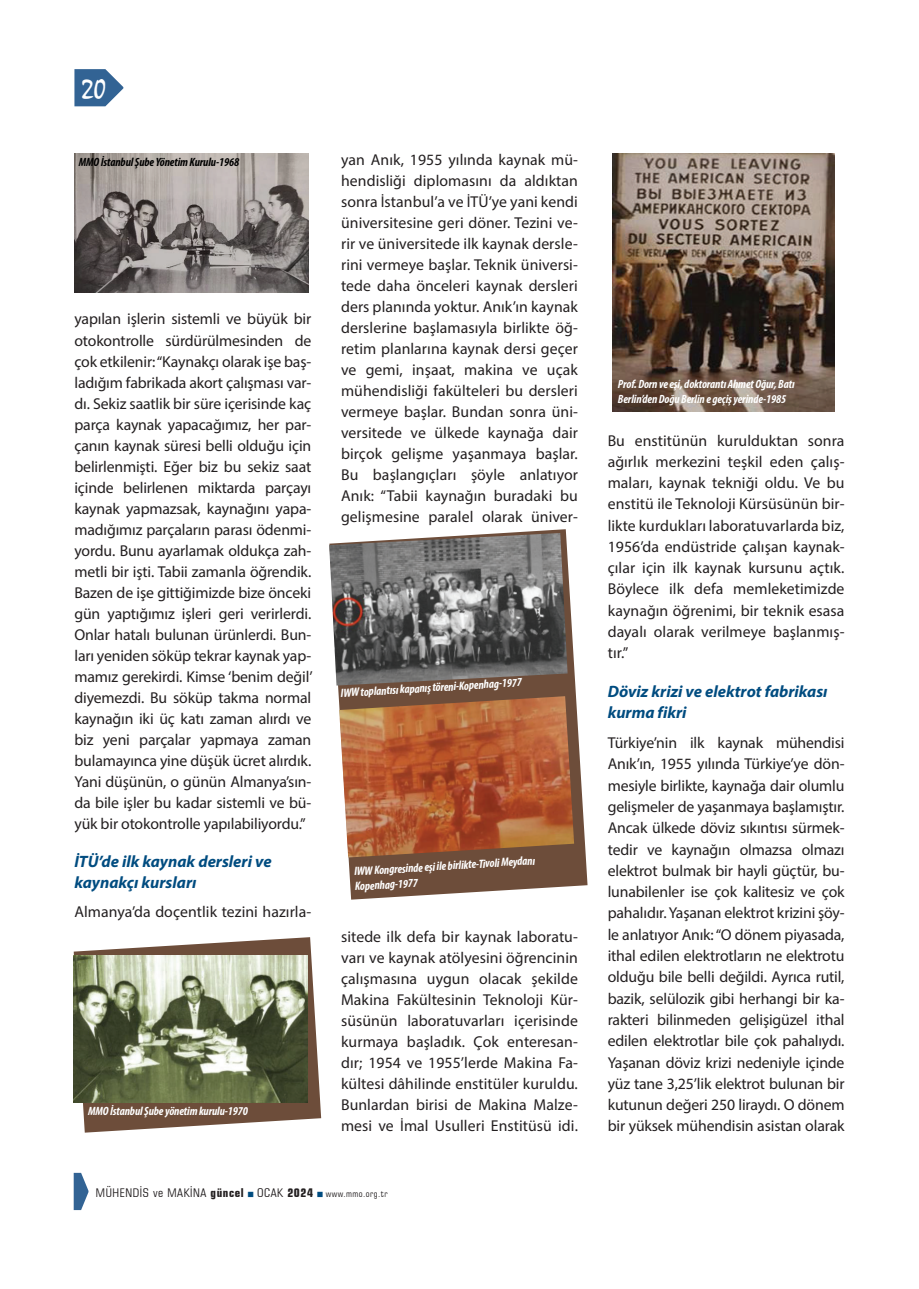
<style>
.page{position:relative;width:919px;height:1289px;background:#fff}
.page>*{position:absolute;margin:0;border:0;box-sizing:border-box;transform-origin:0 0}
.t1{font:27px "TR Mystical Plain";color:#fff}
.t2{font:italic 700 16.5px/21px "Myriad Pro";color:#004c80}
.t3{font:15.75px/21px "Myriad Pro";letter-spacing:.005em;color:#231f20;text-align:justify}
.t4{font:italic 700 condensed 12px/15px "Myriad Pro";letter-spacing:-.01em;color:#fff}
.t5{font:condensed 12px "Square 721 BT";letter-spacing:.05em;color:#231f20}
.t6{font:italic 700 condensed 12px "Myriad Pro";letter-spacing:-.01em;color:#000}
.s1{font-weight:700}
.s2{font-size:9px}
</style>
<div class="page">
<svg style="left:74px;top:69px;width:49px;height:37px"></svg>
<svg style="left:74px;top:1172px;width:14px;height:37px"></svg>
<img style="left:612px;top:153px;width:222px;height:258px">
<img style="left:75px;top:153px;width:233px;height:139px">
<svg style="left:74px;top:937px;width:247px;height:195px;fill:#6d4d3a"></svg>
<img style="left:74px;top:955px;width:233px;height:147px">
<svg style="left:336px;top:529px;width:251px;height:370px;fill:#6d4d3a"></svg>
<img style="left:329px;top:533px;width:238px;height:152px">
<img style="left:339px;top:696px;width:235px;height:161px">
<h1 class="t1" style="left:82px;top:73px;width:26px">20</h1>
<p class="t6" style="left:79px;top:155px;width:162px">MMO İstanbul Şube Yönetim Kurulu-1968</p>
<p class="t3" style="left:74px;top:308px;width:240px">yapılan işlerin sistemli ve büyük bir otokontrolle sürdürülmesinden de çok etkilenir: “Kaynakçı olarak işe baş&shy;ladığım fabrikada akort çalışması var&shy;dı. Sekiz saatlik bir süre içerisinde kaç parça kaynak yapacağımız, her par&shy;çanın kaynak süresi belli olduğu için belirlenmişti. Eğer biz bu sekiz saat içinde belirlenen miktarda parçayı kaynak yapmazsak, kaynağını yapa&shy;madığımız parçaların parası ödenmi&shy;yordu. Bunu ayarlamak oldukça zah&shy;metli bir işti. Tabii zamanla öğrendik.<br>Bazen de işe gittiğimizde bize önceki gün yaptığımız işleri geri verirlerdi.<br>Onlar hatalı bulunan ürünlerdi. Bun&shy;ları yeniden söküp tekrar kaynak yap&shy;mamız gerekirdi. Kimse ‘benim değil’ diyemezdi. Bu söküp takma normal kaynağın iki üç katı zaman alırdı ve biz yeni parçalar yapmaya zaman bulamayınca yine düşük ücret alırdık.<br>Yani düşünün, o günün Almanya’sın&shy;da bile işler bu kadar sistemli ve bü&shy;yük bir otokontrolle yapılabiliyordu.”</p>
<p class="t2" style="left:74px;top:850px;width:199px">İTÜ’de ilk kaynak dersleri ve kaynakçı kursları</p>
<p class="t3" style="left:74px;top:901px;width:238px">Almanya’da doçentlik tezini hazırla-</p>
<p class="t4" style="left:88px;top:1103px;width:161px">MMO İstanbul Şube yönetim kurulu-1970</p>
<p class="t3" style="left:341px;top:149px;width:238px">yan Anık, 1955 yılında kaynak mü&shy;hendisliği diplomasını da aldıktan sonra İstanbul’a ve İTÜ’ye yani kendi üniversitesine geri döner. Tezini ve&shy;rir ve üniversitede ilk kaynak dersle&shy;rini vermeye başlar. Teknik üniversi&shy;tede daha önceleri kaynak dersleri ders planında yoktur. Anık’ın kaynak derslerine başlamasıyla birlikte öğ&shy;retim planlarına kaynak dersi geçer ve gemi, inşaat, makina ve uçak mühendisliği fakülteleri bu dersleri vermeye başlar. Bundan sonra üni&shy;versitede ve ülkede kaynağa dair birçok gelişme yaşanmaya başlar.<br>Bu başlangıçları şöyle anlatıyor Anık: “Tabii kaynağın buradaki bu gelişmesine paralel olarak üniver-</p>
<p class="t4" style="left:340px;top:686px;width:183px;rotate:-4deg">IWW toplantısı kapanış töreni-Kopenhag-1977</p>
<p class="t4" style="left:353px;top:864px;width:183px;line-height:14.4px;rotate:-4deg">IWW Kongresinde eşi ile birlikte-Tivoli Meydanı<br>Kopenhag-1977</p>
<p class="t3" style="left:341px;top:926px;width:238px">sitede ilk defa bir kaynak laboratu&shy;varı ve kaynak atölyesini öğrencinin çalışmasına uygun olacak şekilde Makina Fakültesinin Teknoloji Kür&shy;süsünün laboratuvarları içerisinde kurmaya başladık. Çok enteresan&shy;dır; 1954 ve 1955’lerde Makina Fa&shy;kültesi dâhilinde enstitüler kuruldu.<br>Bunlardan birisi de Makina Malze&shy;mesi ve İmal Usulleri Enstitüsü idi.</p>
<p class="t5" style="left:96px;top:1185px;width:293px">MÜHENDİS ve MAKİNA <span class="s1">güncel</span> OCAK <span class="s1">2024</span> <span class="s2">www.mmo.org.tr</span></p>
<p class="t4" style="left:618px;top:376px;width:178px">Prof. Dorn ve eşi, doktorantı Ahmet Oğur, Batı<br>Berlin’den Doğu Berlin e geçiş yerinde-1985</p>
<p class="t3" style="left:607px;top:429px;width:238px">Bu enstitünün kurulduktan sonra ağırlık merkezini teşkil eden çalış&shy;maları, kaynak tekniği oldu. Ve bu enstitü ile Teknoloji Kürsüsünün bir&shy;likte kurdukları laboratuvarlarda biz, 1956’da endüstride çalışan kaynak&shy;çılar için ilk kaynak kursunu açtık.<br>Böylece ilk defa memleketimizde kaynağın öğrenimi, bir teknik esasa dayalı olarak verilmeye başlanmış&shy;tır.”</p>
<p class="t2" style="left:607px;top:680px;width:221px">Döviz krizi ve elektrot fabrikası kurma fikri</p>
<p class="t3" style="left:607px;top:731px;width:238px">Türkiye’nin ilk kaynak mühendisi Anık’ın, 1955 yılında Türkiye’ye dön&shy;mesiyle birlikte, kaynağa dair olumlu gelişmeler de yaşanmaya başlamıştır.<br>Ancak ülkede döviz sıkıntısı sürmek&shy;tedir ve kaynağın olmazsa olmazı elektrot bulmak bir hayli güçtür, bu&shy;lunabilenler ise çok kalitesiz ve çok pahalıdır. Yaşanan elektrot krizini şöy&shy;le anlatıyor Anık: “O dönem piyasada, ithal edilen elektrotların ne elektrotu olduğu bile belli değildi. Ayrıca rutil, bazik, selülozik gibi herhangi bir ka&shy;rakteri bilinmeden gelişigüzel ithal edilen elektrotlar bile çok pahalıydı.<br>Yaşanan döviz krizi nedeniyle içinde yüz tane 3,25’lik elektrot bulunan bir kutunun değeri 250 liraydı. O dönem bir yüksek mühendisin asistan olarak</p>
</div>
